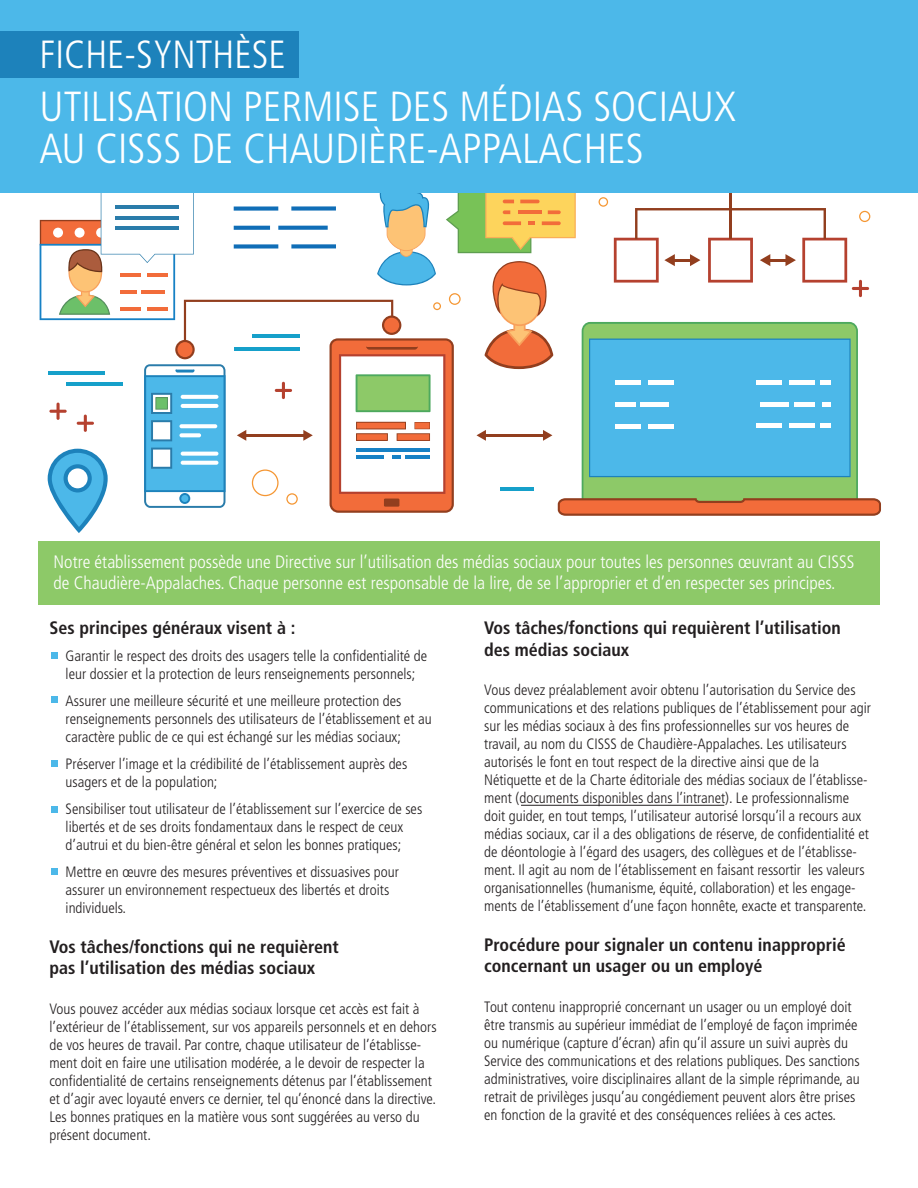
<style>
.page{position:relative;width:918px;height:1188px;background:#fff}
.page>*{position:absolute;margin:0;border:0;box-sizing:border-box;transform-origin:0 0}
.t1{font:300 condensed 42px/41.7px "Frutiger";color:#fff}
.t2{font:300 condensed 39.3px "Frutiger";color:#fff}
.t3{font:700 condensed 18px/21.6px "Frutiger";color:#231f20}
.t4{font:300 condensed 18px/21.6px "Frutiger";color:#fff}
.t5{font:300 condensed 15px/18px "Frutiger";color:#231f20}
</style>
<div class="page">
<svg style="left:40px;top:193px;width:841px;height:340px"></svg>
<div style="left:0;top:0;width:918px;height:193px;background:#4cb8e9"></div>
<div style="left:0;top:31px;width:298px;height:47px;background:#1d82bb"></div>
<div style="left:38px;top:541px;width:842px;height:64px;background:#8dc968"></div>
<div style="left:51px;top:652px;width:7px;height:7px;background:#4cb8e9"></div>
<div style="left:51px;top:696px;width:7px;height:7px;background:#4cb8e9"></div>
<div style="left:51px;top:760px;width:7px;height:7px;background:#4cb8e9"></div>
<div style="left:51px;top:806px;width:7px;height:7px;background:#4cb8e9"></div>
<div style="left:51px;top:868px;width:7px;height:7px;background:#4cb8e9"></div>
<hr style="left:521px;top:805px;width:203px;height:1px;background:#231f20">
<h2 class="t2" style="left:40px;top:32px;width:248px">FICHE-SYNTHÈSE</h2>
<h1 class="t1" style="left:40px;top:87px;width:698px">UTILISATION PERMISE DES MÉDIAS SOCIAUX<br>AU CISSS DE CHAUDIÈRE-APPALACHES</h1>
<p class="t4" style="left:54px;top:551px;width:802px">Notre établissement possède une Directive sur l’utilisation des médias sociaux pour toutes les personnes œuvrant au CISSS de Chaudière-Appalaches. Chaque personne est responsable de la lire, de se l’approprier et d’en respecter ses principes.</p>
<p class="t3" style="left:49px;top:617px;width:247px">Ses principes généraux visent à :</p>
<p class="t5" style="left:66px;top:647px;width:363px">Garantir le respect des droits des usagers telle la confidentialité de leur dossier et la protection de leurs renseignements personnels;</p>
<p class="t5" style="left:66px;top:692px;width:368px">Assurer une meilleure sécurité et une meilleure protection des renseignements personnels des utilisateurs de l’établissement et au caractère public de ce qui est échangé sur les médias sociaux;</p>
<p class="t5" style="left:66px;top:755px;width:343px">Préserver l’image et la crédibilité de l’établissement auprès des usagers et de la population;</p>
<p class="t5" style="left:66px;top:800px;width:358px">Sensibiliser tout utilisateur de l’établissement sur l’exercice de ses libertés et de ses droits fondamentaux dans le respect de ceux d’autrui et du bien-être général et selon les bonnes pratiques;</p>
<p class="t5" style="left:66px;top:863px;width:335px">Mettre en œuvre des mesures préventives et dissuasives pour assurer un environnement respectueux des libertés et droits individuels.</p>
<p class="t3" style="left:49px;top:936px;width:291px">Vos tâches/fonctions qui ne requièrent pas l’utilisation des médias sociaux</p>
<p class="t5" style="left:49px;top:1000px;width:389px">Vous pouvez accéder aux médias sociaux lorsque cet accès est fait à l’extérieur de l’établissement, sur vos appareils personnels et en dehors de vos heures de travail. Par contre, chaque utilisateur de l’établisse&shy;ment doit en faire une utilisation modérée, a le devoir de respecter la confidentialité de certains renseignements détenus par l’établissement et d’agir avec loyauté envers ce dernier, tel qu’énoncé dans la directive.<br>Les bonnes pratiques en la matière vous sont suggérées au verso du présent document.</p>
<p class="t3" style="left:484px;top:617px;width:358px">Vos tâches/fonctions qui requièrent l’utilisation des médias sociaux</p>
<p class="t5" style="left:484px;top:681px;width:388px">Vous devez préalablement avoir obtenu l’autorisation du Service des communications et des relations publiques de l’établissement pour agir sur les médias sociaux à des fins professionnelles sur vos heures de travail, au nom du CISSS de Chaudière-Appalaches. Les utilisateurs autorisés le font en tout respect de la directive ainsi que de la Nétiquette et de la Charte éditoriale des médias sociaux de l’établisse&shy;ment (documents disponibles dans l’intranet). Le professionnalisme doit guider, en tout temps, l’utilisateur autorisé lorsqu’il a recours aux médias sociaux, car il a des obligations de réserve, de confidentialité et de déontologie à l’égard des usagers, des collègues et de l’établisse&shy;ment. Il agit au nom de l’établissement en faisant ressortir les valeurs organisationnelles (humanisme, équité, collaboration) et les engage&shy;ments de l’établissement d’une façon honnête, exacte et transparente.</p>
<p class="t3" style="left:484px;top:934px;width:363px">Procédure pour signaler un contenu inapproprié concernant un usager ou un employé</p>
<p class="t5" style="left:484px;top:998px;width:377px">Tout contenu inapproprié concernant un usager ou un employé doit être transmis au supérieur immédiat de l’employé de façon imprimée ou numérique (capture d’écran) afin qu’il assure un suivi auprès du Service des communications et des relations publiques. Des sanctions administratives, voire disciplinaires allant de la simple réprimande, au retrait de privilèges jusqu’au congédiement peuvent alors être prises en fonction de la gravité et des conséquences reliées à ces actes.</p>
</div>
